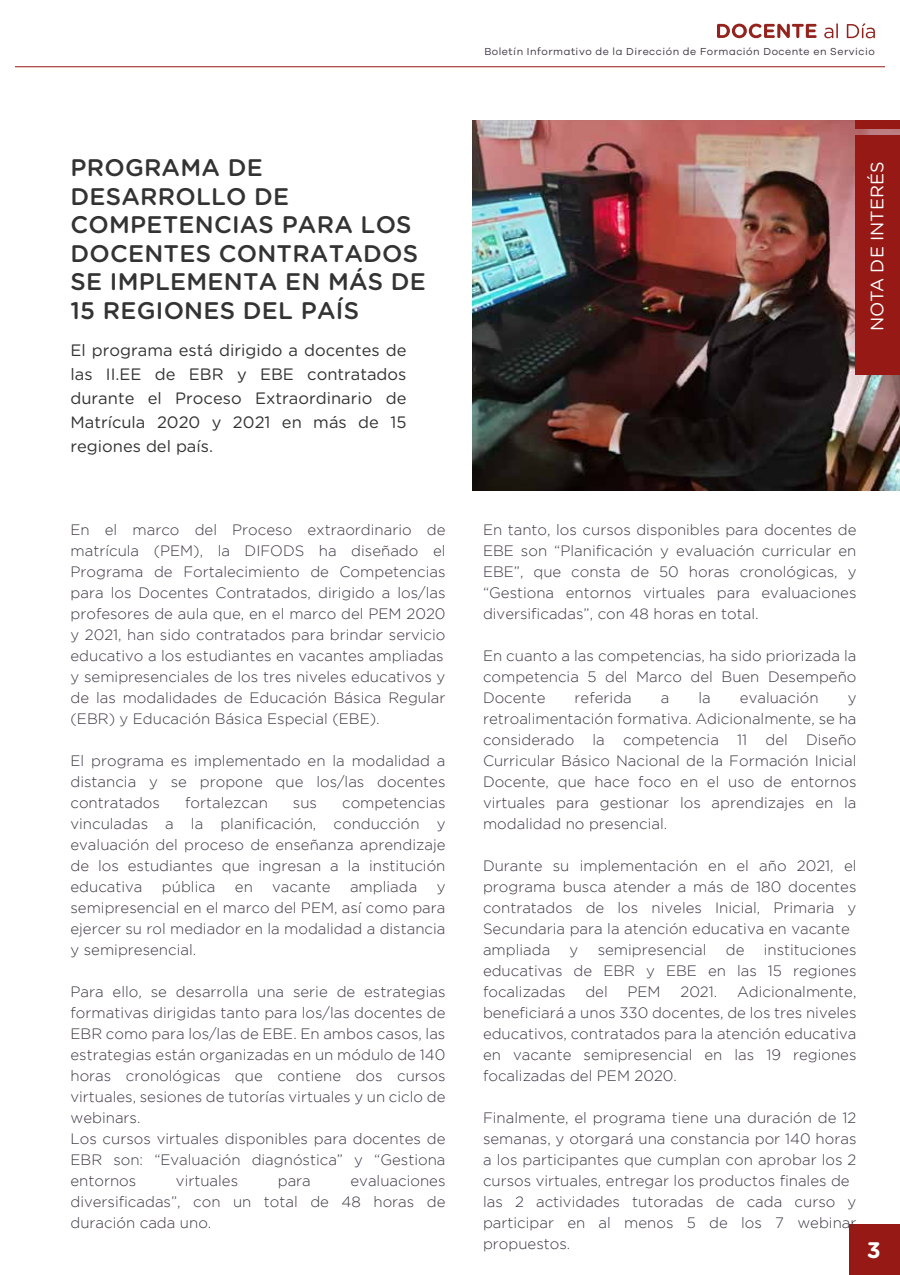
<style>
.page{position:relative;width:900px;height:1275px;background:#fff}
.page>*{position:absolute;margin:0;border:0;box-sizing:border-box;transform-origin:0 0}
.t1{font:500 24px/28.5px "Gotham Rounded";letter-spacing:.01em;color:#333}
.t2{font:700 22.5px "Gotham Rounded";color:#fff}
.t3{font:18px "Gotham Rounded";color:#fff}
.t4{font:16.5px/24px "Gotham Rounded";color:#333;text-align:justify}
.t5{font:300 15px/21px "Gotham";color:#3c3543;text-align:justify}
.t6{font:10.5px "Galano Grotesque";letter-spacing:.05em;color:#3c3543}
</style>
<div class="page">
<svg style="left:717px;top:24px;width:100px;height:14px"></svg>
<svg style="left:824px;top:23px;width:14px;height:15px"></svg>
<svg style="left:847px;top:23px;width:28px;height:15px"></svg>
<hr style="left:15px;top:66px;width:870px;height:1px;background:#971915">
<img style="left:472px;top:121px;width:428px;height:369px">
<div style="left:849px;top:1224px;width:51px;height:51px;background:#971915"></div>
<div style="left:855px;top:120px;width:45px;height:9px;background:#971915"></div>
<div style="left:855px;top:135px;width:45px;height:240px;background:#971915"></div>
<p class="t6" style="left:484px;top:45px;width:392px">Boletín Informativo de la Dirección de Formación Docente en Servicio</p>
<h1 class="t1" style="left:70px;top:152px;width:357px">PROGRAMA DE<br>DESARROLLO DE<br>COMPETENCIAS PARA LOS<br>DOCENTES CONTRATADOS<br>SE IMPLEMENTA EN MÁS DE<br>15 REGIONES DEL PAÍS</h1>
<p class="t4" style="left:70px;top:337px;width:338px">El programa está dirigido a docentes de las II.EE de EBR y EBE contratados durante el Proceso Extraordinario de Matrícula 2020 y 2021 en más de 15 regiones del país.</p>
<p class="t5" style="left:70px;top:519px;width:377px">En el marco del Proceso extraordinario de matrícula (PEM), la DIFODS ha diseñado el Programa de Fortalecimiento de Competencias para los Docentes Contratados, dirigido a los/las profesores de aula que, en el marco del PEM 2020 y 2021, han sido contratados para brindar servicio educativo a los estudiantes en vacantes ampliadas y semipresenciales de los tres niveles educativos y de las modalidades de Educación Básica Regular (EBR) y Educación Básica Especial (EBE).</p>
<p class="t5" style="left:70px;top:750px;width:377px">El programa es implementado en la modalidad a distancia y se propone que los/las docentes contratados</p>
<p class="t5" style="left:185px;top:792px;width:84px">fortalezcan</p>
<p class="t5" style="left:293px;top:792px;width:26px">sus</p>
<p class="t5" style="left:70px;top:792px;width:377px;text-indent:272px">competencias vinculadas a la planificación, conducción y evaluación del proceso de enseñanza aprendizaje de los estudiantes que ingresan a la institución educativa</p>
<p class="t5" style="left:162px;top:876px;width:55px">pública</p>
<p class="t5" style="left:235px;top:876px;width:19px">en</p>
<p class="t5" style="left:272px;top:876px;width:60px">vacante</p>
<p class="t5" style="left:350px;top:876px;width:69px">ampliada</p>
<p class="t5" style="left:70px;top:876px;width:377px;text-indent:366px">y semipresencial en el marco del PEM, así como para ejercer su rol mediador en la modalidad a distancia y semipresencial.</p>
<p class="t5" style="left:70px;top:981px;width:377px;text-align:left">Para ello, se desarrolla una serie de estrategias formativas dirigidas tanto para los/las docentes de EBR como para los/las de EBE. En ambos casos, las estrategias están organizadas en un módulo de 140 horas cronológicas que contiene dos cursos virtuales, sesiones de tutorías virtuales y un ciclo de webinars.<br>Los cursos virtuales disponibles para docentes de EBR son: “Evaluación diagnóstica” y “Gestiona entornos</p>
<p class="t5" style="left:70px;top:1170px;width:377px;text-indent:280px">evaluaciones diversificadas”, con un total de 48 horas de duración cada uno.</p>
<p class="t5" style="left:176px;top:1170px;width:64px">virtuales</p>
<p class="t5" style="left:278px;top:1170px;width:35px">para</p>
<p class="t3" style="left:865px;top:331px;width:171px;rotate:-90deg">NOTA DE INTERÉS</p>
<p class="t5" style="left:483px;top:519px;width:375px">En tanto, los cursos disponibles para docentes de EBE son “Planificación y evaluación curricular en EBE”, que consta de 50 horas cronológicas, y “Gestiona entornos virtuales para evaluaciones diversificadas”, con 48 horas en total.</p>
<p class="t5" style="left:483px;top:645px;width:375px">En cuanto a las competencias, ha sido priorizada la competencia 5 del Marco del Buen Desempeño Docente</p>
<p class="t5" style="left:575px;top:687px;width:59px">referida</p>
<p class="t5" style="left:661px;top:687px;width:10px">a</p>
<p class="t5" style="left:699px;top:687px;width:14px">la</p>
<p class="t5" style="left:740px;top:687px;width:80px">evaluación</p>
<p class="t5" style="left:483px;top:687px;width:375px;text-indent:365px">y retroalimentación formativa. Adicionalmente, se ha considerado la competencia 11 del Diseño Curricular Básico Nacional de la Formación Inicial Docente, que hace foco en el uso de entornos virtuales para gestionar los aprendizajes en la modalidad no presencial.</p>
<p class="t5" style="left:483px;top:855px;width:375px;text-align:left">Durante su implementación en el año 2021, el programa busca atender a más de 180 docentes contratados de los niveles Inicial, Primaria y Secundaria para la atención educativa en vacante ampliada</p>
<p class="t5" style="left:570px;top:939px;width:10px">y</p>
<p class="t5" style="left:598px;top:939px;width:110px">semipresencial</p>
<p class="t5" style="left:726px;top:939px;width:20px">de</p>
<p class="t5" style="left:483px;top:939px;width:375px;text-indent:281px">instituciones educativas de EBR y EBE en las 15 regiones focalizadas</p>
<p class="t5" style="left:483px;top:981px;width:375px;text-indent:254px">Adicionalmente, beneficiará a unos 330 docentes, de los tres niveles educativos, contratados para la atención educativa en vacante semipresencial en las 19 regiones focalizadas del PEM 2020.</p>
<p class="t5" style="left:483px;top:1107px;width:375px;text-align:left">Finalmente, el programa tiene una duración de 12 semanas, y otorgará una constancia por 140 horas a los participantes que cumplan con aprobar los 2 cursos virtuales, entregar los productos finales de las 2 actividades tutoradas de cada curso y participar en al menos 5 de los 7 webinar propuestos.</p>
<p class="t5" style="left:585px;top:981px;width:24px">del</p>
<p class="t5" style="left:628px;top:981px;width:35px">PEM</p>
<p class="t5" style="left:680px;top:981px;width:38px">2021.</p>
<h2 class="t2" style="left:867px;top:1233px;width:15px">3</h2>
</div>
